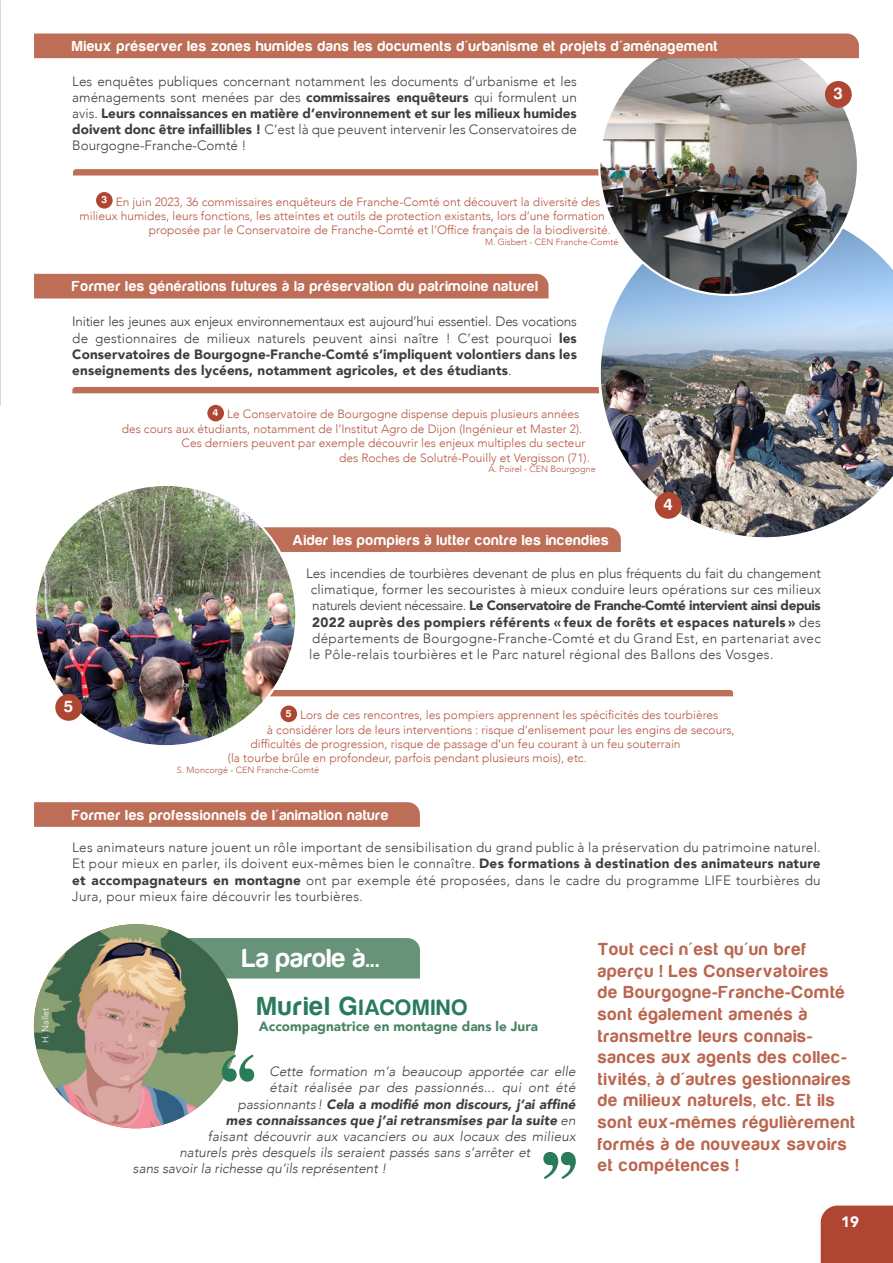
<style>
.page{position:relative;width:893px;height:1263px;background:#fff}
.page>*{position:absolute;margin:0;border:0;box-sizing:border-box;transform-origin:0 0}
.t1{font:27px "Harabara";letter-spacing:.03em;color:#fff}
.t2{font:22.95px "Harabara SC850";letter-spacing:.09em;color:#287c5a}
.t3{font:18px/21.6px "Harabara";letter-spacing:.07em;color:#bb664f}
.t4{font:16.65px "Harabara";color:#fff}
.t5{font:15px "Harabara";letter-spacing:.06em;color:#fff}
.t6{font:900 15px "Avenir";color:#fff}
.t7{font:300 13.5px/16.2px "Avenir";letter-spacing:.01em;color:#3e3e3f;text-align:justify}
.t8{font:italic 300 13.5px "Avenir";color:#3e3e3f}
.t9{font:italic 900 13.5px "Avenir";letter-spacing:.01em;color:#3e3e3f}
.t10{font:italic 300 13.5px "Avenir";letter-spacing:.02em;color:#3e3e3f}
.t11{font:900 13.5px "Avenir";color:#498566}
.t12{font:300 12px "Avenir";color:#b45740}
.t13{font:10.35px "Harabara";color:#fff}
.t14{font:300 9px "Avenir";color:#b45740}
.t15{font:300 9px "Avenir";color:#fff}
.s1{font-weight:900}
.s2{font-family:"Harabara";font-size:27px}
.s3{font-weight:300}
</style>
<div class="page">
<svg style="left:73px;top:169px;width:525px;height:7px;background:#c37a65"></svg>
<div style="left:72px;top:387px;width:526px;height:6px;background:#be6e57"></div>
<div style="left:270px;top:690px;width:463px;height:6px;background:#be6e57"></div>
<svg style="left:34px;top:802px;width:386px;height:25px;background:#be7059"></svg>
<div style="left:263px;top:527px;width:358px;height:25px;background:#be6e57"></div>
<img style="left:35px;top:485px;width:261px;height:261px;border-radius:131px">
<img style="left:598px;top:228px;width:295px;height:312px">
<img style="left:599px;top:36px;width:259px;height:259px;border-radius:129px">
<img style="left:0;top:0;width:1px;height:405px">
<div style="left:821px;top:1205px;width:72px;height:58px;background:#ae4632"></div>
<div style="left:34px;top:34px;width:825px;height:24px;background:#be6e57"></div>
<div style="left:34px;top:274px;width:515px;height:24px;background:#be6e57"></div>
<div style="left:188px;top:938px;width:232px;height:40px;background:#679378"></div>
<img style="left:34px;top:924px;width:204px;height:204px;border-radius:102px">
<svg style="left:222px;top:1054px;width:32px;height:27px"></svg>
<svg style="left:543px;top:1152px;width:33px;height:27px"></svg>
<div style="left:825px;top:81px;width:27px;height:27px;background:#ae4632;border-radius:50%"></div>
<div style="left:655px;top:492px;width:27px;height:27px;background:#ae4632;border-radius:50%"></div>
<div style="left:55px;top:694px;width:27px;height:27px;background:#ae4632;border-radius:50%"></div>
<div style="left:207px;top:405px;width:17px;height:16px;background:#ae4632;border-radius:50%"></div>
<div style="left:96px;top:192px;width:17px;height:17px;background:#ae4632;border-radius:50%"></div>
<div style="left:280px;top:705px;width:17px;height:17px;background:#ae4632;border-radius:50%"></div>
<p class="t5" style="left:72px;top:38px;width:647px">Mieux préserver les zones humides dans les documents d'urbanisme et projets d'aménagement</p>
<p class="t7" style="left:72px;top:73px;width:506px">Les enquêtes publiques concernant notamment les documents d’urbanisme et les aménagements sont menées par des <span class="s1">commissaires enquêteurs</span> qui formulent un avis. <span class="s1">Leurs connaissances en matière d’environnement et sur les milieux humides doivent donc être infaillibles !</span> C’est là que peuvent intervenir les Conservatoires de Bourgogne-Franche-Comté !</p>
<p class="t4" style="left:834px;top:85px;width:10px">3</p>
<p class="t15" style="left:40px;top:1043px;width:37px;rotate:-90deg">H. Nallet</p>
<p class="t13" style="left:102px;top:194px;width:7px">3</p>
<p class="t12" style="left:116px;top:194px;width:486px">En juin 2023, 36 commissaires enquêteurs de Franche-Comté ont découvert la diversité des</p>
<p class="t12" style="left:80px;top:209px;width:527px">milieux humides, leurs fonctions, les atteintes et outils de protection existants, lors d’une formation</p>
<p class="t12" style="left:149px;top:223px;width:463px">proposée par le Conservatoire de Franche-Comté et l’Office français de la biodiversité.</p>
<p class="t14" style="left:485px;top:237px;width:135px">M. Gisbert - CEN Franche-Comté</p>
<p class="t5" style="left:72px;top:278px;width:467px">Former les générations futures à la préservation du patrimoine naturel</p>
<p class="t7" style="left:72px;top:314px;width:506px">Initier les jeunes aux enjeux environnementaux est aujourd’hui essentiel. Des vocations de gestionnaires de milieux naturels peuvent ainsi naître ! C’est pourquoi <span class="s1">les Conservatoires de Bourgogne-Franche-Comté s’impliquent volontiers dans les enseignements des lycéens, notamment agricoles, et des étudiants</span>.</p>
<p class="t13" style="left:213px;top:407px;width:7px">4</p>
<p class="t12" style="left:227px;top:407px;width:354px">Le Conservatoire de Bourgogne dispense depuis plusieurs années</p>
<p class="t12" style="left:122px;top:422px;width:462px">des cours aux étudiants, notamment de l’Institut Agro de Dijon (Ingénieur et Master 2).</p>
<p class="t12" style="left:182px;top:436px;width:405px">Ces derniers peuvent par exemple découvrir les enjeux multiples du secteur</p>
<p class="t12" style="left:339px;top:450px;width:252px">des Roches de Solutré-Pouilly et Vergisson (71).</p>
<p class="t14" style="left:488px;top:464px;width:109px">A. Poirel - CEN Bourgogne</p>
<p class="t5" style="left:293px;top:532px;width:317px">Aider les pompiers à lutter contre les incendies</p>
<p class="t4" style="left:664px;top:496px;width:10px">4</p>
<p class="t4" style="left:64px;top:698px;width:10px">5</p>
<p class="t7" style="left:306px;top:565px;width:516px">Les incendies de tourbières devenant de plus en plus fréquents du fait du changement climatique, former les secouristes à mieux conduire leurs opérations sur ces milieux naturels devient nécessaire. <span class="s1">Le Conservatoire de Franche-Comté intervient ainsi depuis 2022 auprès des pompiers référents « feux de forêts et espaces naturels »</span> des départements de Bourgogne-Franche-Comté et du Grand Est, en partenariat avec le Pôle-relais tourbières et le Parc naturel régional des Ballons des Vosges.</p>
<p class="t13" style="left:286px;top:708px;width:7px">5</p>
<p class="t12" style="left:300px;top:708px;width:420px">Lors de ces rencontres, les pompiers apprennent les spécificités des tourbières</p>
<p class="t12" style="left:267px;top:722px;width:469px">à considérer lors de leurs interventions : risque d’enlisement pour les engins de secours,</p>
<p class="t12" style="left:250px;top:737px;width:432px">difficultés de progression, risque de passage d’un feu courant à un feu souterrain</p>
<p class="t12" style="left:228px;top:751px;width:360px">(la tourbe brûle en profondeur, parfois pendant plusieurs mois), etc.</p>
<p class="t14" style="left:177px;top:765px;width:144px">S. Moncorgé - CEN Franche-Comté</p>
<p class="t5" style="left:72px;top:807px;width:318px">Former les professionnels de l'animation nature</p>
<p class="t7" style="left:72px;top:839px;width:750px">Les animateurs nature jouent un rôle important de sensibilisation du grand public à la préservation du patrimoine naturel.<br>Et pour mieux en parler, ils doivent eux-mêmes bien le connaître. <span class="s1">Des formations à destination des animateurs nature et accompagnateurs en montagne</span> ont par exemple été proposées, dans le cadre du programme LIFE tourbières du Jura, pour mieux faire découvrir les tourbières.</p>
<p class="t1" style="left:243px;top:944px;width:138px">La parole à...</p>
<p class="t2" style="left:257px;top:996px;width:212px"><span class="s2">Muriel G</span>IACOMINO</p>
<p class="t11" style="left:259px;top:1015px;width:281px">Accompagnatrice en montagne dans le Jura</p>
<p class="t8" style="left:270px;top:1063px;width:307px">Cette formation m’a beaucoup apportée car elle</p>
<p class="t10" style="left:270px;top:1080px;width:307px">était réalisée par des passionnés... qui ont été</p>
<p class="t9" style="left:238px;top:1093px;width:339px"><span class="s3">passionnants !</span> Cela a modifié mon discours, j’ai affiné</p>
<p class="t9" style="left:226px;top:1109px;width:351px">mes connaissances que j’ai retransmises par la suite <span class="s3">en</span></p>
<p class="t8" style="left:208px;top:1128px;width:369px">faisant découvrir aux vacanciers ou aux locaux des milieux</p>
<p class="t8" style="left:179px;top:1144px;width:352px">naturels près desquels ils seraient passés sans s’arrêter et</p>
<p class="t8" style="left:133px;top:1161px;width:255px">sans savoir la richesse qu’ils représentent !</p>
<p class="t3" style="left:598px;top:939px;width:258px">Tout ceci n'est qu'un bref aperçu ! Les Conservatoires<br>de Bourgogne-Franche-Comté sont également amenés à transmettre leurs connais&shy;sances aux agents des collec&shy;tivités, à d'autres gestionnaires de milieux naturels, etc. Et ils sont eux-mêmes régulièrement formés à de nouveaux savoirs et compétences !</p>
<p class="t6" style="left:841px;top:1209px;width:19px">19</p>
</div>
